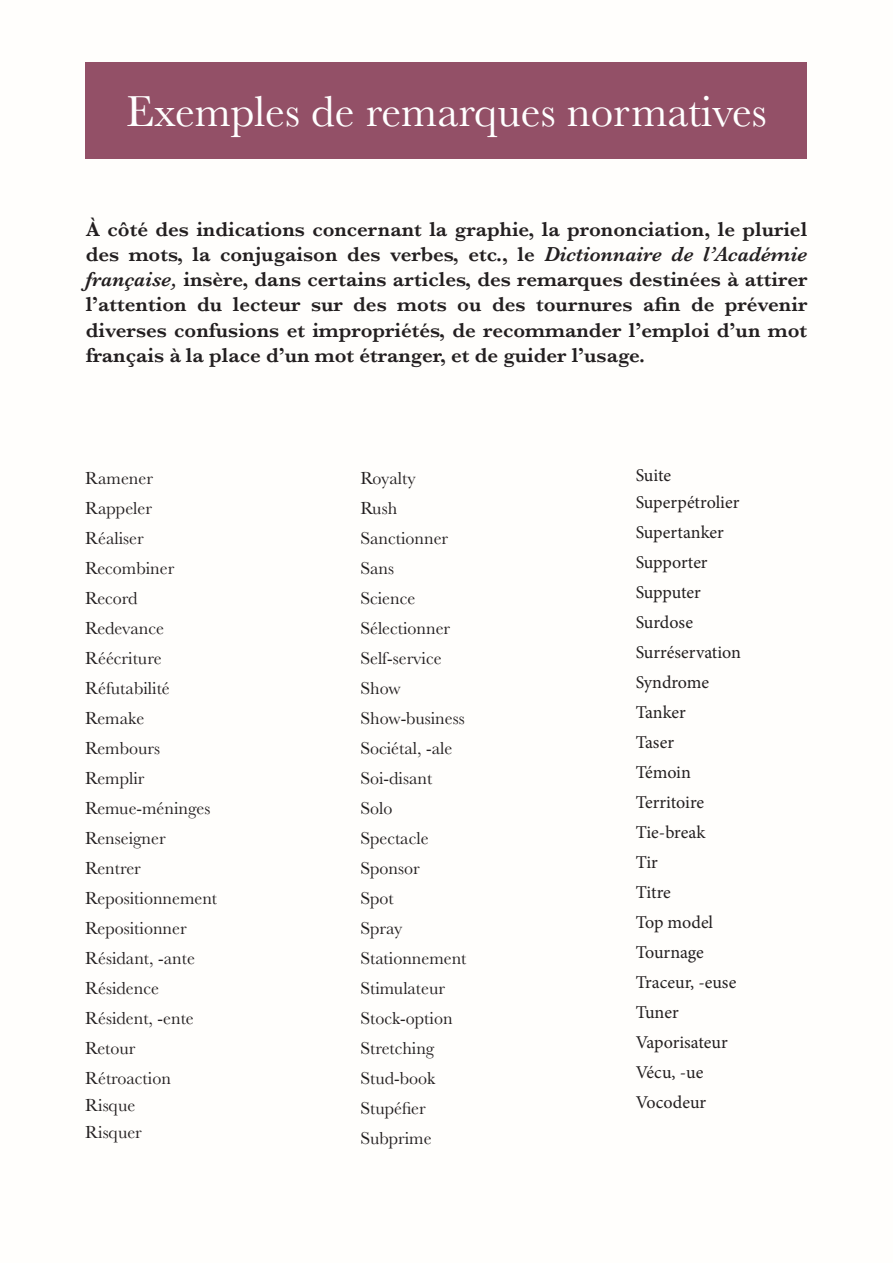
<style>
.page{position:relative;width:893px;height:1263px;background:#fff}
.page>*{position:absolute;margin:0;border:0;box-sizing:border-box;transform-origin:0 0}
.t1{font:45px "Baskerville";color:#fff}
.t2{font:600 21px/25.2px "Baskerville";color:#231f20;text-align:justify}
.t3{font:18px "Baskerville";color:#231f20}
.t4{font:18px "Minion Pro";color:#231f20}
.s1{font-style:italic}
</style>
<div class="page">
<div style="left:86px;top:62px;width:721px;height:96px;background:#935067"></div>
<p class="t1" style="left:126px;top:83px;width:642px">Exemples de remarques normatives</p>
<p class="t2" style="left:86px;top:216px;width:723px">À côté des indications concernant la graphie, la prononciation, le pluriel des mots, la conjugaison des verbes, etc., le <span class="s1">Dictionnaire de l’Académie française,</span> insère, dans certains articles, des remarques destinées à attirer l’attention du lecteur sur des mots ou des tournures afin de prévenir diverses confusions et impropriétés, de recommander l’emploi d’un mot français à la place d’un mot étranger, et de guider l’usage.</p>
<p class="t3" style="left:85px;top:466px;width:69px">Ramener</p>
<p class="t3" style="left:85px;top:496px;width:68px">Rappeler</p>
<p class="t3" style="left:85px;top:526px;width:60px">Réaliser</p>
<p class="t3" style="left:85px;top:556px;width:91px">Recombiner</p>
<p class="t3" style="left:85px;top:586px;width:54px">Record</p>
<p class="t3" style="left:85px;top:616px;width:80px">Redevance</p>
<p class="t3" style="left:85px;top:646px;width:78px">Réécriture</p>
<p class="t3" style="left:85px;top:676px;width:86px">Réfutabilité</p>
<p class="t3" style="left:85px;top:706px;width:61px">Remake</p>
<p class="t3" style="left:85px;top:736px;width:77px">Rembours</p>
<p class="t3" style="left:85px;top:766px;width:61px">Remplir</p>
<p class="t3" style="left:85px;top:796px;width:127px">Remue-méninges</p>
<p class="t3" style="left:85px;top:826px;width:82px">Renseigner</p>
<p class="t3" style="left:85px;top:856px;width:57px">Rentrer</p>
<p class="t3" style="left:85px;top:886px;width:134px">Repositionnement</p>
<p class="t3" style="left:85px;top:916px;width:103px">Repositionner</p>
<p class="t3" style="left:85px;top:946px;width:111px">Résidant, -ante</p>
<p class="t3" style="left:85px;top:976px;width:75px">Résidence</p>
<p class="t3" style="left:85px;top:1006px;width:110px">Résident, -ente</p>
<p class="t3" style="left:85px;top:1036px;width:52px">Retour</p>
<p class="t3" style="left:85px;top:1066px;width:87px">Rétroaction</p>
<p class="t3" style="left:85px;top:1093px;width:52px">Risque</p>
<p class="t3" style="left:85px;top:1120px;width:58px">Risquer</p>
<p class="t3" style="left:360px;top:466px;width:57px">Royalty</p>
<p class="t3" style="left:360px;top:496px;width:38px">Rush</p>
<p class="t3" style="left:360px;top:526px;width:89px">Sanctionner</p>
<p class="t3" style="left:360px;top:556px;width:35px">Sans</p>
<p class="t3" style="left:360px;top:586px;width:56px">Science</p>
<p class="t3" style="left:360px;top:616px;width:91px">Sélectionner</p>
<p class="t3" style="left:360px;top:646px;width:83px">Self-service</p>
<p class="t3" style="left:360px;top:676px;width:42px">Show</p>
<p class="t3" style="left:360px;top:706px;width:106px">Show-business</p>
<p class="t3" style="left:360px;top:736px;width:94px">Sociétal, -ale</p>
<p class="t3" style="left:360px;top:766px;width:74px">Soi-disant</p>
<p class="t3" style="left:360px;top:796px;width:34px">Solo</p>
<p class="t3" style="left:360px;top:826px;width:70px">Spectacle</p>
<p class="t3" style="left:360px;top:856px;width:61px">Sponsor</p>
<p class="t3" style="left:360px;top:886px;width:35px">Spot</p>
<p class="t3" style="left:360px;top:916px;width:44px">Spray</p>
<p class="t3" style="left:360px;top:946px;width:108px">Stationnement</p>
<p class="t3" style="left:360px;top:976px;width:86px">Stimulateur</p>
<p class="t3" style="left:360px;top:1006px;width:94px">Stock-option</p>
<p class="t3" style="left:360px;top:1036px;width:76px">Stretching</p>
<p class="t3" style="left:360px;top:1066px;width:77px">Stud-book</p>
<p class="t3" style="left:360px;top:1096px;width:67px">Stupéfier</p>
<p class="t3" style="left:360px;top:1126px;width:73px">Subprime</p>
<p class="t4" style="left:636px;top:463px;width:37px">Suite</p>
<p class="t4" style="left:636px;top:490px;width:105px">Superpétrolier</p>
<p class="t4" style="left:636px;top:520px;width:90px">Supertanker</p>
<p class="t4" style="left:636px;top:550px;width:73px">Supporter</p>
<p class="t4" style="left:636px;top:580px;width:67px">Supputer</p>
<p class="t4" style="left:636px;top:610px;width:59px">Surdose</p>
<p class="t4" style="left:636px;top:640px;width:107px">Surréservation</p>
<p class="t4" style="left:636px;top:670px;width:75px">Syndrome</p>
<p class="t4" style="left:636px;top:700px;width:52px">Tanker</p>
<p class="t4" style="left:636px;top:730px;width:40px">Taser</p>
<p class="t4" style="left:636px;top:760px;width:57px">Témoin</p>
<p class="t4" style="left:636px;top:790px;width:70px">Territoire</p>
<p class="t4" style="left:636px;top:820px;width:71px">Tie-break</p>
<p class="t4" style="left:636px;top:850px;width:24px">Tir</p>
<p class="t4" style="left:636px;top:880px;width:37px">Titre</p>
<p class="t4" style="left:636px;top:910px;width:79px">Top model</p>
<p class="t4" style="left:636px;top:940px;width:70px">Tournage</p>
<p class="t4" style="left:636px;top:970px;width:102px">Traceur, -euse</p>
<p class="t4" style="left:636px;top:1000px;width:45px">Tuner</p>
<p class="t4" style="left:636px;top:1030px;width:94px">Vaporisateur</p>
<p class="t4" style="left:636px;top:1060px;width:69px">Vécu, -ue</p>
<p class="t4" style="left:636px;top:1090px;width:72px">Vocodeur</p>
</div>
